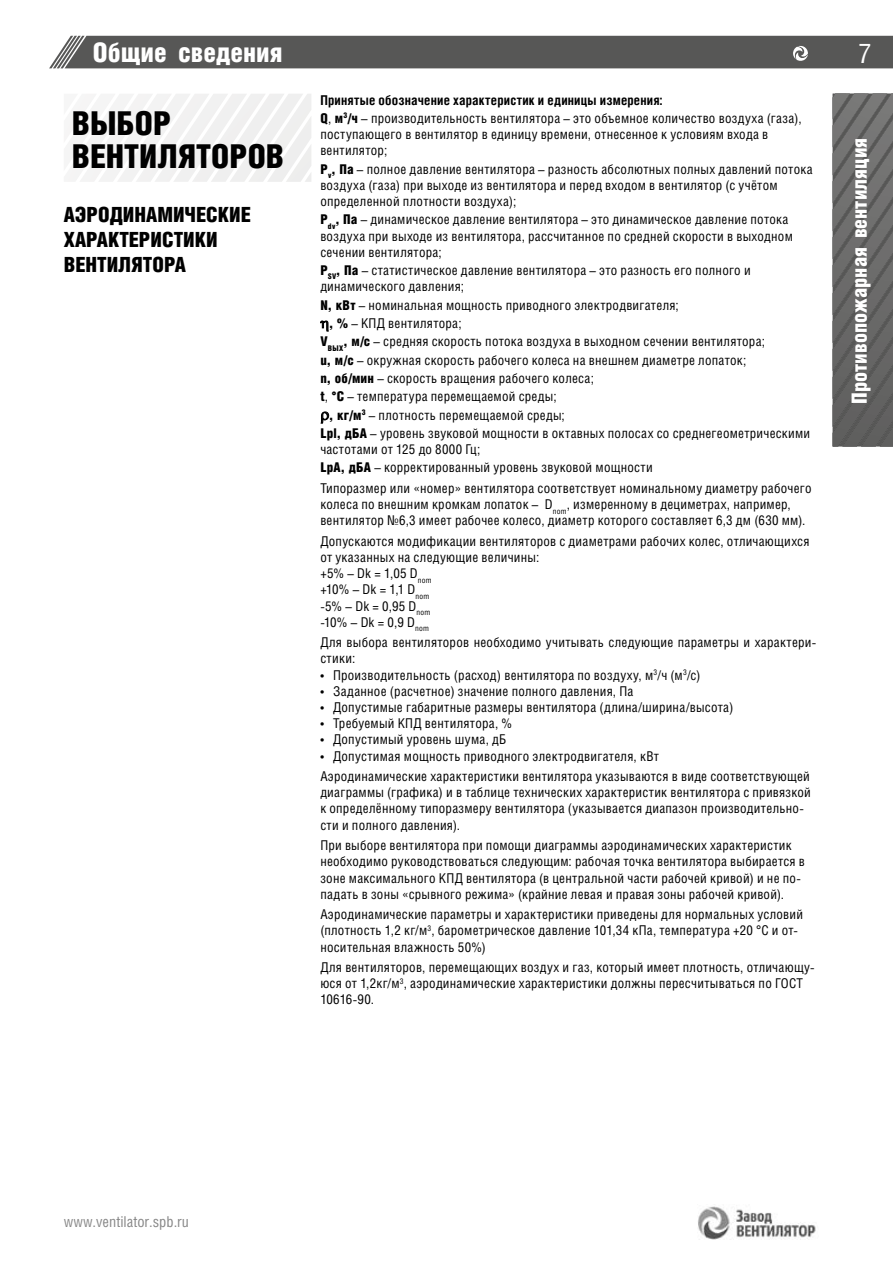
<style>
.page{position:relative;width:893px;height:1263px;background:#fff}
.page>*{position:absolute;margin:0;border:0;box-sizing:border-box;transform-origin:0 0}
.t1{font:900 33px/33px "Helios Cond";color:#000}
.t2{font:900 27px "Helios Cond";color:#fff}
.t3{font:27px "Helios Cond C";color:#fff}
.t4{font:900 21px/25.2px "Helios Cond";color:#000}
.t5{font:900 21px "Helios Cond";color:#fff}
.t6{font:15px "Helios Cond C";color:#878787}
.t7{font:13.5px/16.2px "Helios Cond C";letter-spacing:.02em;color:#000}
.s1{font-weight:700}
.s2{font-family:"Helios Cond";font-weight:900}
</style>
<div class="page">
<svg style="left:833px;top:94px;width:60px;height:352px;background:#676666"></svg>
<img style="left:698px;top:1206px;width:118px;height:34px">
<div style="left:49px;top:36px;width:844px;height:32px;background:#575756"></div>
<svg style="left:68px;top:94px;width:243px;height:88px"></svg>
<svg style="left:320px;top:320px;width:9px;height:12px"></svg>
<svg style="left:320px;top:411px;width:10px;height:13px"></svg>
<h2 class="t2" style="left:93px;top:37px;width:191px">Общие сведения</h2>
<h1 class="t1" style="left:72px;top:106px;width:214px">ВЫБОР<br>ВЕНТИЛЯТОРОВ</h1>
<h3 class="t4" style="left:64px;top:201px;width:188px">АЭРОДИНАМИЧЕСКИЕ<br>ХАРАКТЕРИСТИКИ<br>ВЕНТИЛЯТОРА</h3>
<p class="t7" style="left:320px;top:90px;width:483px;line-height:18.3px"><span class="s1">Принятые обозначение характеристик и единицы измерения:<br></span><span class="s2">Q</span>, <span class="s2">м</span><sup>3</sup><span class="s2">/ч</span> – производительность вентилятора – это объемное количество воздуха (газа),</p>
<p class="t7" style="left:320px;top:126px;width:449px">поступающего в вентилятор в единицу времени, отнесенное к условиям входа в вентилятор;</p>
<p class="t7" style="left:320px;top:160px;width:494px"><span class="s2">P</span><sub>v</sub><span class="s2">, Па</span> – полное давление вентилятора – разность абсолютных полных давлений потока воздуха (газа) при выходе из вентилятора и перед входом в вентилятор (с учётом определенной плотности воздуха);</p>
<p class="t7" style="left:320px;top:211px;width:474px"><span class="s2">P</span><sub>dv</sub><span class="s2">, Па</span> – динамическое давление вентилятора – это динамическое давление потока воздуха при выходе из вентилятора, рассчитанное по средней скорости в выходном сечении вентилятора;</p>
<p class="t7" style="left:320px;top:262px;width:432px"><span class="s2">P</span><sub>SV</sub><span class="s2">, Па</span> – статистическое давление вентилятора – это разность его полного и динамического давления;</p>
<p class="t7" style="left:320px;top:296px;width:360px"><span class="s2">N, кВт</span> – номинальная мощность приводного электродвигателя;</p>
<p class="t7" style="left:329px;top:315px;width:134px"><span class="s2">, %</span> – КПД вентилятора;</p>
<p class="t7" style="left:320px;top:333px;width:446px"><span class="s2">V</span><sub>ВЫХ</sub><span class="s2">, м/с</span> – средняя скорость потока воздуха в выходном сечении вентилятора;</p>
<p class="t7" style="left:320px;top:351px;width:428px"><span class="s2">u, м/с</span> – окружная скорость рабочего колеса на внешнем диаметре лопаток;</p>
<p class="t7" style="left:320px;top:370px;width:275px"><span class="s2">n, об/мин</span> – скорость вращения рабочего колеса;</p>
<p class="t7" style="left:320px;top:388px;width:238px"><span class="s2">t</span>, <span class="s2">°С</span> – температура перемещаемой среды;</p>
<p class="t7" style="left:329px;top:406px;width:237px"><span class="s2">, кг/м</span><sup>3</sup> – плотность перемещаемой среды;</p>
<p class="t7" style="left:320px;top:425px;width:491px"><span class="s2">Lpl, дБА</span> – уровень звуковой мощности в октавных полосах со среднегеометрическими</p>
<p class="t7" style="left:320px;top:440px;width:334px;line-height:18.3px">частотами от 125 до 8000 Гц;<br><span class="s2">LpA, дБА</span> – корректированный уровень звуковой мощности</p>
<p class="t7" style="left:320px;top:480px;width:493px">Типоразмер или «номер» вентилятора соответствует номинальному диаметру рабочего колеса по внешним кромкам лопаток – D<sub>nom</sub>, измеренному в дециметрах, например, вентилятор №6,3 имеет рабочее колесо, диаметр которого составляет 6,3 дм (630 мм).</p>
<p class="t7" style="left:320px;top:532px;width:491px">Допускаются модификации вентиляторов с диаметрами рабочих колес, отличающихся от указанных на следующие величины:<br>+5% – Dk = 1,05 D<sub>nom<br></sub>+10% – Dk = 1,1 D<sub>nom<br></sub>-5% – Dk = 0,95 D<sub>nom<br></sub>-10% – Dk = 0,9 D<sub>nom</sub></p>
<p class="t7" style="left:320px;top:634px;width:498px">Для выбора вентиляторов необходимо учитывать следующие параметры и характери&shy;стики:</p>
<p class="t7" style="left:320px;top:666px;width:382px">• Производительность (расход) вентилятора по воздуху, м<sup>3</sup>/ч (м<sup>3</sup>/с)</p>
<p class="t7" style="left:320px;top:683px;width:314px">• Заданное (расчетное) значение полного давления, Па</p>
<p class="t7" style="left:320px;top:699px;width:414px">• Допустимые габаритные размеры вентилятора (длина/ширина/высота)</p>
<p class="t7" style="left:320px;top:715px;width:193px">• Требуемый КПД вентилятора, %</p>
<p class="t7" style="left:320px;top:731px;width:187px">• Допустимый уровень шума, дБ</p>
<p class="t7" style="left:320px;top:745px;width:491px;line-height:20.4px">• Допустимая мощность приводного электродвигателя, кВт<br>Аэродинамические характеристики вентилятора указываются в виде соответствующей</p>
<p class="t7" style="left:320px;top:784px;width:492px">диаграммы (графика) и в таблице технических характеристик вентилятора с привязкой к определённому типоразмеру вентилятора (указывается диапазон производительно&shy;сти и полного давления).</p>
<p class="t7" style="left:320px;top:837px;width:486px">При выборе вентилятора при помощи диаграммы аэродинамических характеристик необходимо руководствоваться следующим: рабочая точка вентилятора выбирается в зоне максимального КПД вентилятора (в центральной части рабочей кривой) и не по&shy;падать в зоны «срывного режима» (крайние левая и правая зоны рабочей кривой).</p>
<p class="t7" style="left:320px;top:906px;width:484px">Аэродинамические параметры и характеристики приведены для нормальных условий (плотность 1,2 кг/м<sup>3</sup>, барометрическое давление 101,34 кПа, температура +20 °С и от&shy;носительная влажность 50%)</p>
<p class="t7" style="left:320px;top:959px;width:496px">Для вентиляторов, перемещающих воздух и газ, который имеет плотность, отличающу&shy;юся от 1,2кг/м<sup>3</sup>, аэродинамические характеристики должны пересчитываться по ГОСТ<br>10616-90.</p>
<h2 class="t3" style="left:858px;top:37px;width:14px">7</h2>
<h3 class="t5" style="left:847px;top:404px;width:267px;rotate:-90deg">Противопожарная вентиляция</h3>
<p class="t6" style="left:64px;top:1213px;width:127px">www.ventilator.spb.ru</p>
</div>
